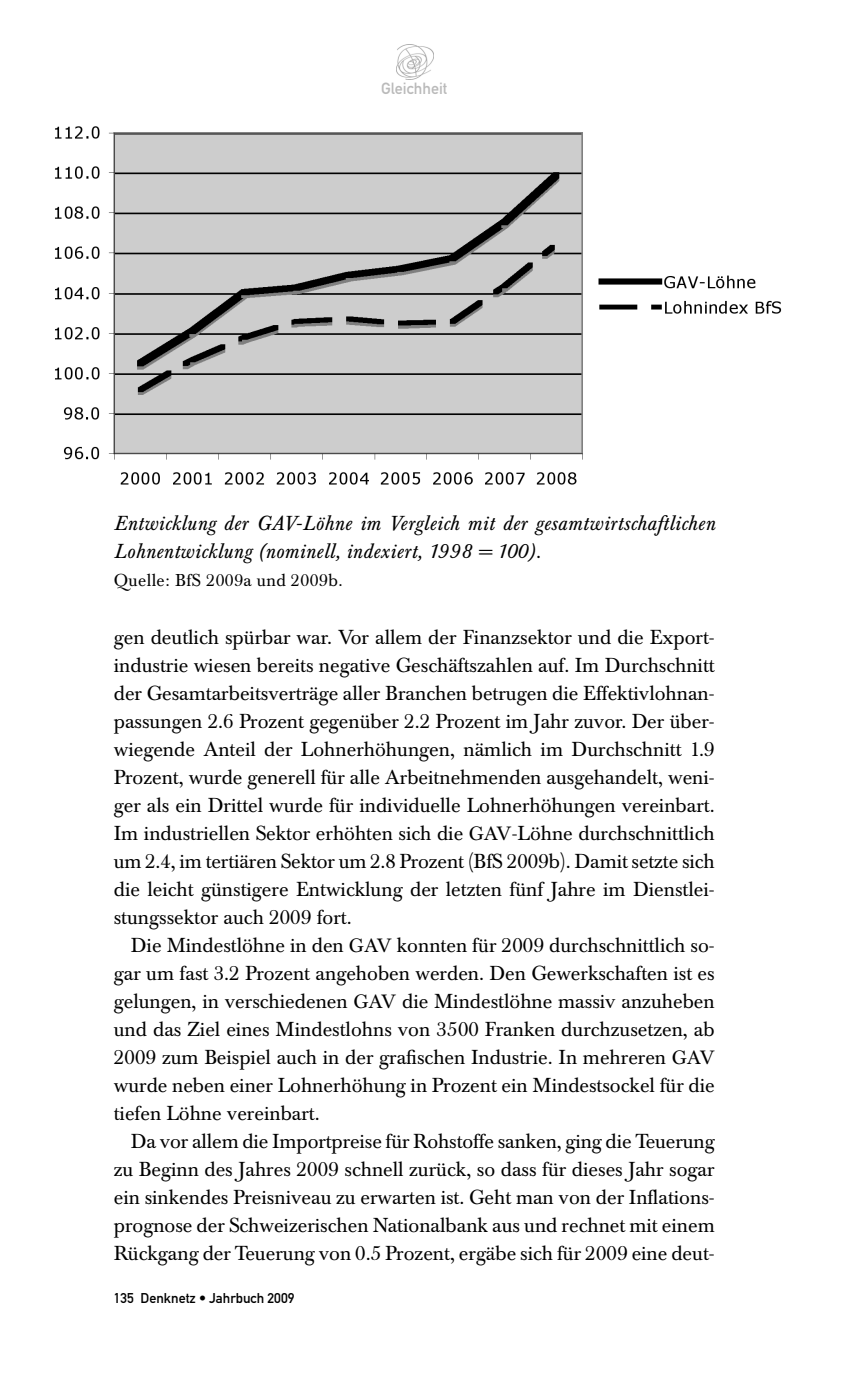
<style>
.page{position:relative;width:850px;height:1388px;background:#fff}
.page>*{position:absolute;margin:0;border:0;box-sizing:border-box;transform-origin:0 0}
.t1{font:20px/28px "Baskerville BE";color:#000;text-align:justify}
.t2{font:italic 20px/28px "Baskerville BE";letter-spacing:.02em;color:#000}
.t3{font:17px "Baskerville BE";letter-spacing:.02em;color:#000}
.t4{font:16px "DIN Mittelschrift";color:#bababa}
.t5{font:14px "DIN Mittelschrift";color:#000}
.s1{font-size:19px}
</style>
<div class="page">
<svg style="left:404px;top:44px;width:30px;height:16px"></svg>
<img style="left:396px;top:45px;width:37px;height:34px">
<img style="left:55px;top:126px;width:727px;height:359px">
<p class="t4" style="left:381px;top:82px;width:68px">Gleichheit</p>
<p class="t2" style="left:114px;top:511px;width:602px">Entwicklung der GAV-Löhne im Vergleich mit der gesamtwirtschaftlichen<br>Lohnentwicklung (nominell, indexiert, 1998 = 100).</p>
<p class="t3" style="left:114px;top:574px;width:230px">Quelle: BfS 2009a und 2009b.</p>
<p class="t1" style="left:114px;top:626px;width:602px">gen deutlich spürbar war. Vor allem der Finanzsektor und die Export&shy;industrie wiesen bereits negative Geschäftszahlen auf. Im Durchschnitt der Gesamtarbeitsverträge aller Branchen betrugen die Effektivlohnan&shy;passungen 2.6 Prozent gegenüber 2.2 Prozent im Jahr zuvor. Der über&shy;wiegende Anteil der Lohnerhöhungen, nämlich im Durchschnitt 1.9<br>Prozent, wurde generell für alle Arbeitnehmenden ausgehandelt, weni&shy;ger als ein Drittel wurde für individuelle Lohnerhöhungen vereinbart.<br>Im industriellen Sektor erhöhten sich die <span class="s1">GAV</span>-Löhne durchschnittlich um 2.4, im tertiären Sektor um 2.8 Prozent (BfS 2009b). Damit setzte sich die leicht günstigere Entwicklung der letzten fünf Jahre im Dienstlei&shy;stungssektor auch 2009 fort.</p>
<p class="t1" style="left:114px;top:934px;width:602px;text-indent:17px">Die Mindestlöhne in den <span class="s1">GAV</span> konnten für 2009 durchschnittlich so&shy;gar um fast 3.2 Prozent angehoben werden. Den Gewerkschaften ist es gelungen, in verschiedenen <span class="s1">GAV</span> die Mindestlöhne massiv anzuheben und das Ziel eines Mindestlohns von 3500 Franken durchzusetzen, ab 2009 zum Beispiel auch in der grafischen Industrie. In mehreren <span class="s1">GAV </span>wurde neben einer Lohnerhöhung in Prozent ein Mindestsockel für die tiefen Löhne vereinbart.</p>
<p class="t1" style="left:114px;top:1130px;width:602px;text-indent:17px">Da vor allem die Importpreise für Rohstoffe sanken, ging die Teuerung zu Beginn des Jahres 2009 schnell zurück, so dass für dieses Jahr sogar ein sinkendes Preisniveau zu erwarten ist. Geht man von der Inflations&shy;prognose der Schweizerischen Nationalbank aus und rechnet mit einem Rückgang der Teuerung von 0.5 Prozent, ergäbe sich für 2009 eine deut-</p>
<p class="t5" style="left:114px;top:1293px;width:182px">135 Denknetz • Jahrbuch 2009</p>
</div>
